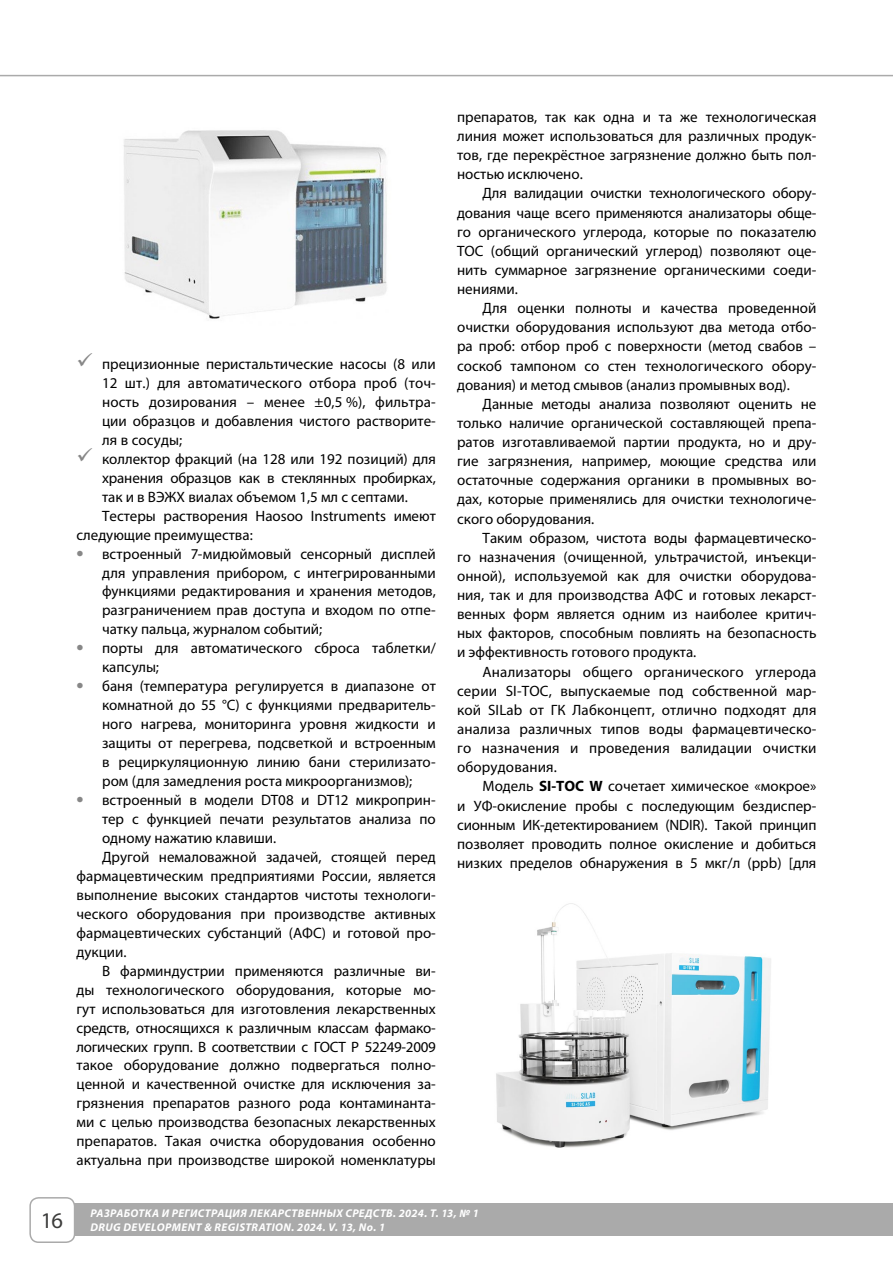
<style>
.page{position:relative;width:893px;height:1263px;background:#fff}
.page>*{position:absolute;margin:0;border:0;box-sizing:border-box;transform-origin:0 0}
.t1{font:22.5px "Myriad Pro";color:#3c3c3b}
.t2{font:15px/19.2px "Myriad Pro";color:#000;text-align:justify}
.t3{font:15px "Myriad Pro";letter-spacing:-.02em;color:#000}
.t4{font:italic 700 11.25px/13.5px "Myriad Pro";letter-spacing:.03em;color:#fff}
.s1{font-weight:700;font-size:21px;color:#878787}
.s2{font-weight:700}
</style>
<div class="page">
<div style="left:29px;top:1197px;width:46px;height:46px;border:2px solid #aaa;border-radius:9px"></div>
<div style="left:74px;top:1203px;width:819px;height:33px;background:#aaa"></div>
<hr style="left:0;top:75px;width:893px;height:1px;background:#aaa">
<img style="left:496px;top:903px;width:275px;height:245px">
<img style="left:123px;top:130px;width:264px;height:189px">
<p class="t2" style="left:102px;top:354px;width:335px">прецизионные перистальтические насосы (8 или</p>
<p class="t2" style="left:102px;top:373px;width:335px">12 шт.) для автоматического отбора проб (точ-</p>
<p class="t2" style="left:102px;top:392px;width:335px">ность дозирования – менее ±0,5 %), фильтра-</p>
<p class="t2" style="left:102px;top:411px;width:335px">ции образцов и добавления чистого растворите-</p>
<p class="t2" style="left:102px;top:430px;width:82px">ля в сосуды;</p>
<p class="t2" style="left:102px;top:449px;width:335px">коллектор фракций (на 128 или 192 позиций) для</p>
<p class="t2" style="left:102px;top:468px;width:335px">хранения образцов как в стеклянных пробирках,</p>
<p class="t2" style="left:102px;top:487px;width:307px">так и в ВЭЖХ виалах объемом 1,5 мл с септами.</p>
<p class="t2" style="left:102px;top:506px;width:335px">Тестеры растворения Haosoo Instruments имеют</p>
<p class="t2" style="left:77px;top:525px;width:178px">следующие преимущества:</p>
<p class="t2" style="left:102px;top:544px;width:335px;text-indent:-26px"><span class="s1">•</span> встроенный 7-мидюймовый сенсорный дисплей для управления прибором, с интегрированными функциями редактирования и хранения методов, разграничением прав доступа и входом по отпе&shy;чатку пальца, журналом событий;</p>
<p class="t2" style="left:102px;top:639px;width:335px;text-indent:-26px"><span class="s1">•</span> порты для автоматического сброса таблетки/ капсулы;</p>
<p class="t2" style="left:102px;top:676px;width:335px;text-indent:-26px"><span class="s1">•</span> баня (температура регулируется в диапазоне от комнатной до 55 °С) с функциями предваритель&shy;ного нагрева, мониторинга уровня жидкости и защиты от перегрева, подсветкой и встроенным в рециркуляционную линию бани стерилизато&shy;ром (для замедления роста микроорганизмов);</p>
<p class="t2" style="left:77px;top:790px;width:361px"><span class="s1">•</span> встроенный в модели DT08 и DT12 микроприн-</p>
<p class="t2" style="left:102px;top:809px;width:335px">тер с функцией печати результатов анализа по</p>
<p class="t2" style="left:102px;top:828px;width:176px">одному нажатию клавиши.</p>
<p class="t2" style="left:102px;top:847px;width:335px">Другой немаловажной задачей, стоящей перед</p>
<p class="t2" style="left:77px;top:866px;width:361px">фармацевтическим предприятиями России, является</p>
<p class="t2" style="left:77px;top:885px;width:361px">выполнение высоких стандартов чистоты технологи-</p>
<p class="t2" style="left:77px;top:904px;width:361px">ческого оборудования при производстве активных</p>
<p class="t2" style="left:77px;top:923px;width:361px">фармацевтических субстанций (АФС) и готовой про-</p>
<p class="t2" style="left:77px;top:942px;width:52px">дукции.</p>
<p class="t2" style="left:102px;top:961px;width:335px">В фарминдустрии применяются различные ви-</p>
<p class="t2" style="left:77px;top:980px;width:361px">ды технологического оборудования, которые мо-</p>
<p class="t2" style="left:77px;top:999px;width:361px">гут использоваться для изготовления лекарственных</p>
<p class="t2" style="left:77px;top:1018px;width:361px">средств, относящихся к различным классам фармако-</p>
<p class="t3" style="left:77px;top:1037px;width:361px">логических групп. В соответствии с ГОСТ Р 52249-2009</p>
<p class="t2" style="left:77px;top:1055px;width:361px">такое оборудование должно подвергаться полно-</p>
<p class="t2" style="left:77px;top:1074px;width:361px">ценной и качественной очистке для исключения за-</p>
<p class="t2" style="left:77px;top:1093px;width:361px">грязнения препаратов разного рода контаминанта-</p>
<p class="t2" style="left:77px;top:1112px;width:361px">ми с целью производства безопасных лекарственных</p>
<p class="t2" style="left:77px;top:1131px;width:361px">препаратов. Такая очистка оборудования особенно</p>
<p class="t2" style="left:77px;top:1150px;width:361px">актуальна при производстве широкой номенклатуры</p>
<p class="t2" style="left:457px;top:107px;width:361px">препаратов, так как одна и та же технологическая линия может использоваться для различных продук&shy;тов, где перекрёстное загрязнение должно быть пол&shy;ностью исключено.</p>
<p class="t2" style="left:457px;top:184px;width:361px;text-indent:26px">Для валидации очистки технологического обору&shy;дования чаще всего применяются анализаторы обще&shy;го органического углерода, которые по показателю TOC (общий органический углерод) позволяют оце&shy;нить суммарное загрязнение органическими соеди&shy;нениями.</p>
<p class="t2" style="left:457px;top:298px;width:361px;text-indent:26px">Для оценки полноты и качества проведенной очистки оборудования используют два метода отбо&shy;ра проб: отбор проб с поверхности (метод свабов – соскоб тампоном со стен технологического обору&shy;дования) и метод смывов (анализ промывных вод).</p>
<p class="t2" style="left:457px;top:394px;width:361px;text-indent:26px">Данные методы анализа позволяют оценить не только наличие органической составляющей препа&shy;ратов изготавливаемой партии продукта, но и дру&shy;гие загрязнения, например, моющие средства или остаточные содержания органики в промывных во&shy;дах, которые применялись для очистки технологиче&shy;ского оборудования.</p>
<p class="t2" style="left:457px;top:528px;width:361px;text-indent:26px">Таким образом, чистота воды фармацевтическо&shy;го назначения (очищенной, ультрачистой, инъекци&shy;онной), используемой как для очистки оборудова&shy;ния, так и для производства АФС и готовых лекарст&shy;венных форм является одним из наиболее критич&shy;ных факторов, способным повлиять на безопасность и эффективность готового продукта.</p>
<p class="t2" style="left:457px;top:662px;width:361px;text-indent:26px">Анализаторы общего органического углерода серии SI-TOC, выпускаемые под собственной мар&shy;кой SILab от ГК Лабконцепт, отлично подходят для анализа различных типов воды фармацевтическо&shy;го назначения и проведения валидации очистки оборудования.</p>
<p class="t2" style="left:457px;top:776px;width:361px;text-indent:26px">Модель <span class="s2">SI-TOC W</span> сочетает химическое «мокрое» и УФ-окисление пробы с последующим бездиспер&shy;сионным ИК-детектированием (NDIR). Такой принцип позволяет проводить полное окисление и добиться низких пределов обнаружения в 5 мкг/л (ppb) [для</p>
<h1 class="t1" style="left:41px;top:1207px;width:24px">16</h1>
<p class="t4" style="left:90px;top:1206px;width:390px">РАЗРАБОТКА И РЕГИСТРАЦИЯ ЛЕКАРСТВЕННЫХ СРЕДСТВ. 2024. Т. 13, № 1<br>DRUG DEVELOPMENT &amp; REGISTRATION. 2024. V. 13, No. 1</p>
</div>
